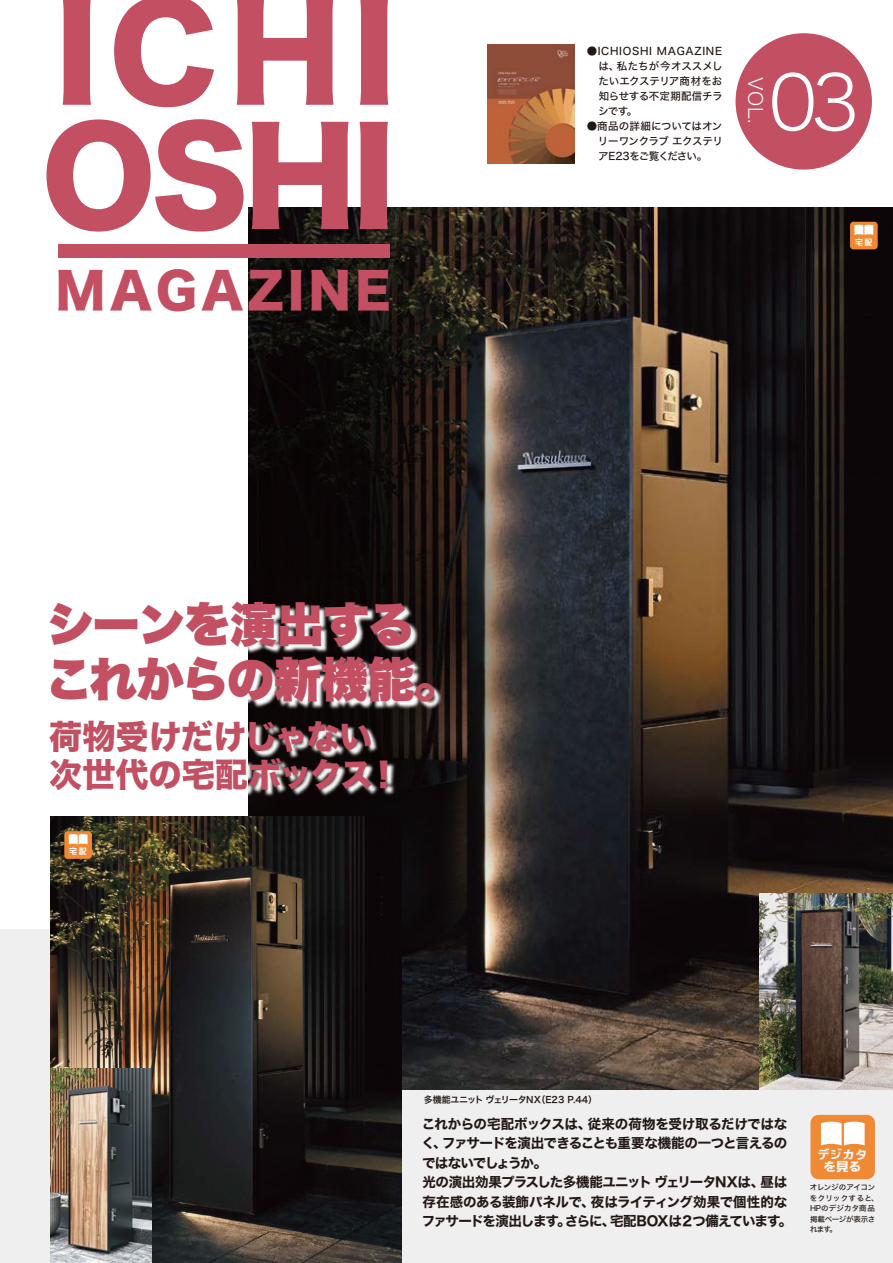
<style>
.page{position:relative;width:893px;height:1263px;background:#fff}
.page>*{position:absolute;margin:0;border:0;box-sizing:border-box;transform-origin:0 0}
.t1{font:129px/124.4px "Hiragino Sans W8";letter-spacing:.02em;color:#c34f62}
.t2{font:75.75px "Hiragino Sans W2";color:#fff}
.t3{font:48.75px "Hiragino Sans W8";letter-spacing:.08em;color:#c34f62}
.t4{font:46.8px/55.8px "Hiragino Sans W9";letter-spacing:-.02em;color:#c34f62}
.t5{font:33.15px/37.8px "Hiragino Sans W8";letter-spacing:-.01em;color:#c34f62}
.t6{font:19.5px "Hiragino Sans W2";color:#fff}
.t7{font:13.5px/19.5px "Hiragino Sans W7";letter-spacing:-.045em;color:#221815}
.t8{font:12px/12px "Singeitai EG Ultra SJIS";letter-spacing:.06em;color:#f9f9f9;text-align:center}
.t9{font:10.5px/15px "Hiragino Sans W5";letter-spacing:-.015em;color:#221815;text-align:justify}
.t10{font:9px "Hiragino Sans W6";letter-spacing:-.04em;color:#221815}
.t11{font:7.5px/10.5px "Hiragino Sans W5";letter-spacing:-.01em;color:#221815}
.t12{font:7.5px "Singeitai EG Ultra SJIS";color:#f9f9f9}
</style>
<div class="page">
<div style="left:0;top:929px;width:893px;height:334px;background:#efefef"></div>
<img style="left:249px;top:208px;width:644px;height:881px">
<img style="left:51px;top:863px;width:350px;height:400px">
<img style="left:759px;top:894px;width:134px;height:195px">
<img style="left:51px;top:1068px;width:101px;height:195px">
<img style="left:50px;top:784px;width:404px;height:79px">
<img style="left:248px;top:550px;width:260px;height:234px">
<div style="left:58px;top:244px;width:332px;height:14px;background:#c34f62"></div>
<div style="left:735px;top:33px;width:137px;height:137px;background:#c34f62;border-radius:50%"></div>
<img style="left:488px;top:44px;width:86px;height:120px">
<div style="left:810px;top:1115px;width:65px;height:64px;background:#f08934;border-radius:8px"></div>
<svg style="left:821px;top:1121px;width:44px;height:24px"></svg>
<div style="left:850px;top:222px;width:28px;height:27px;background:#f08934;border-radius:3px"></div>
<svg style="left:854px;top:224px;width:19px;height:11px"></svg>
<div style="left:64px;top:831px;width:28px;height:28px;background:#f08934;border-radius:3px"></div>
<svg style="left:69px;top:834px;width:19px;height:10px"></svg>
<h1 class="t1" style="left:42px;top:-6px;width:356px">ICHI<br>OSHI</h1>
<h3 class="t3" style="left:56px;top:263px;width:336px">MAGAZINE</h3>
<p class="t9" style="left:598px;top:43px;width:126px;text-indent:-12px">●ICHIOSHI MAGAZINEは、私たちが今オススメしたいエクステリア商材をお知らせする不定期配信チラシです。</p>
<p class="t9" style="left:598px;top:118px;width:126px;text-indent:-11px">●商品の詳細についてはオンリーワンクラブ エクステリアE23をご覧ください。</p>
<h3 class="t6" style="left:773px;top:77px;width:47px;rotate:90deg">VOL.</h3>
<h2 class="t2" style="left:769px;top:36px;width:93px">03</h2>
<p class="t12" style="left:855px;top:238px;width:18px">宅配</p>
<h3 class="t4" style="left:46px;top:597px;width:418px">シーンを演出するこれからの新機能。</h3>
<h3 class="t5" style="left:49px;top:718px;width:353px">荷物受けだけじゃない次世代の宅配ボックス！</h3>
<p class="t12" style="left:70px;top:848px;width:18px">宅配</p>
<p class="t10" style="left:424px;top:1092px;width:175px">多機能ユニット ヴェリータNX（E23 P.44）</p>
<p class="t7" style="left:421px;top:1115px;width:372px">これからの宅配ボックスは、従来の荷物を受け取るだけではなく、ファサードを演出できることも重要な機能の一つと言えるのではないでしょうか。<br>光の演出効果プラスした多機能ユニット ヴェリータNXは、昼は存在感のある装飾パネルで、夜はライティング効果で個性的なファサードを演出します。さらに、宅配BOXは２つ備えています。</p>
<p class="t8" style="left:818px;top:1149px;width:51px">デジカタを見る</p>
<p class="t11" style="left:810px;top:1182px;width:70px">オレンジのアイコンをクリックすると、<br>HPのデジカタ商品掲載ページが表示されます。</p>
</div>
